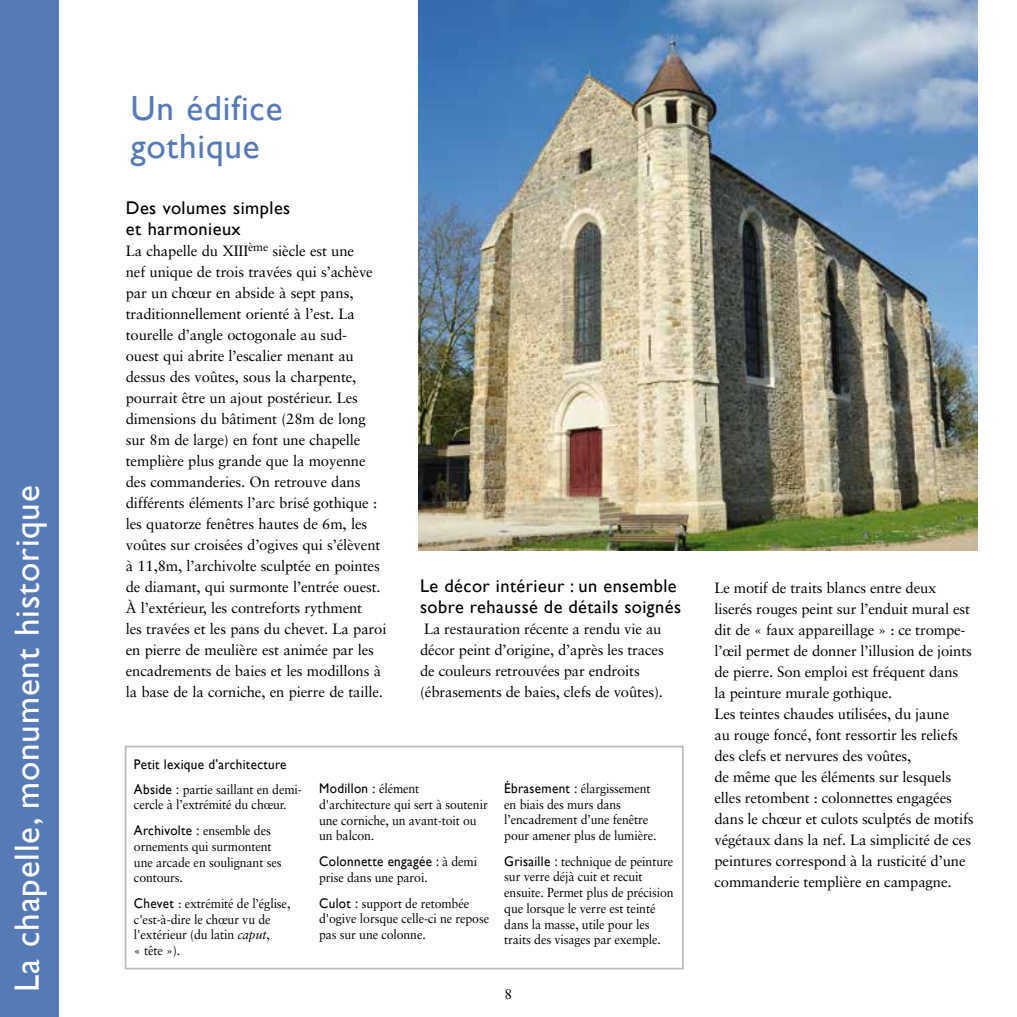
<style>
.page{position:relative;width:1017px;height:1017px;background:#fff}
.page>*{position:absolute;margin:0;border:0;box-sizing:border-box;transform-origin:0 0}
.t1{font:35px "Gill Sans";letter-spacing:.025em;color:#fff}
.t2{font:35px/38.5px "Gill Sans";letter-spacing:.025em;color:#567ab6}
.t3{font:18.38px/21px "Gill Sans";letter-spacing:.025em;color:#000}
.t4{font:14.88px/21px "Sabon";letter-spacing:-.01em;color:#000}
.t5{font:14px "Gill Sans";letter-spacing:.025em;color:#000;scale:.94 1}
.t6{font:14px "Sabon";color:#000}
.t7{font:13.12px/15.8px "Sabon";letter-spacing:-.01em;color:#000;scale:.94 1}
.s1{font-family:"Gill Sans";font-size:14px}
.s2{font-family:"Sabon";font-size:13.12px}
.s3{font-style:italic}
</style>
<div class="page">
<div style="left:0;top:0;width:59px;height:1017px;background:#567ab6"></div>
<img style="left:418px;top:0;width:559px;height:550px">
<div style="left:125px;top:746px;width:559px;height:223px;border:2px solid #bbbdbe"></div>
<h1 class="t1" style="left:7px;top:992px;width:508px;rotate:-90deg">La chapelle, monument historique</h1>
<h1 class="t2" style="left:131px;top:88px;width:153px">Un édifice gothique</h1>
<p class="t3" style="left:126px;top:197px;width:166px">Des volumes simples et harmonieux</p>
<p class="t4" style="left:126px;top:240px;width:262px">La chapelle du XIII<sup>ème</sup> siècle est une<br>nef unique de trois travées qui s’achève par un chœur en abside à sept pans, traditionnellement orienté à l’est. La tourelle d’angle octogonale au sud-<br>ouest qui abrite l’escalier menant au dessus des voûtes, sous la charpente, pourrait être un ajout postérieur. Les dimensions du bâtiment (28m de long sur 8m de large) en font une chapelle templière plus grande que la moyenne des commanderies. On retrouve dans différents éléments l’arc brisé gothique : les quatorze fenêtres hautes de 6m, les voûtes sur croisées d’ogives qui s’élèvent à 11,8m, l’archivolte sculptée en pointes de diamant, qui surmonte l’entrée ouest.<br>À l’extérieur, les contreforts rythment<br>les travées et les pans du chevet. La paroi en pierre de meulière est animée par les encadrements de baies et les modillons à la base de la corniche, en pierre de taille.</p>
<p class="t3" style="left:420px;top:576px;width:263px">Le décor intérieur : un ensemble sobre rehaussé de détails soignés</p>
<p class="t4" style="left:420px;top:619px;width:245px">La restauration récente a rendu vie au décor peint d’origine, d’après les traces de couleurs retrouvées par endroits (ébrasements de baies, clefs de voûtes).</p>
<p class="t5" style="left:134px;top:756px;width:164px">Petit lexique d’architecture</p>
<p class="t7" style="left:134px;top:781px;width:180px"><span class="s1">Abside :</span> partie saillant en demi&shy;cercle à l’extrémité du chœur.</p>
<p class="t5" style="left:134px;top:822px;width:147px">Archivolte : <span class="s2">ensemble des</span></p>
<p class="t7" style="left:134px;top:838px;width:158px">ornements qui surmontent une arcade en soulignant ses contours.</p>
<p class="t7" style="left:134px;top:895px;width:168px"><span class="s1">Chevet</span> : extrémité de l’église, c'est-à-dire le chœur vu de l'extérieur (du latin <span class="s3">caput</span>,<br>« tête »).</p>
<p class="t5" style="left:319px;top:780px;width:108px">Modillon : <span class="s2">élément</span></p>
<p class="t7" style="left:319px;top:796px;width:181px">d'architecture qui sert à soutenir une corniche, un avant-toit ou un balcon.</p>
<p class="t5" style="left:319px;top:853px;width:170px">Colonnette engagée : <span class="s2">à demi</span></p>
<p class="t7" style="left:319px;top:864px;width:161px;line-height:25.7px">prise dans une paroi.<br><span class="s1">Culot :</span> support de retombée</p>
<p class="t7" style="left:319px;top:911px;width:182px">d'ogive lorsque celle-ci ne repose pas sur une colonne.</p>
<p class="t7" style="left:504px;top:780px;width:163px"><span class="s1">Ébrasement :</span> élargissement en biais des murs dans l’encadrement d’une fenêtre pour amener plus de lumière.</p>
<p class="t7" style="left:504px;top:853px;width:182px"><span class="s1">Grisaille :</span> technique de peinture sur verre déjà cuit et recuit ensuite. Permet plus de précision que lorsque le verre est teinté dans la masse, utile pour les traits des visages par exemple.</p>
<p class="t6" style="left:505px;top:986px;width:9px">8</p>
<p class="t4" style="left:714px;top:577px;width:261px">Le motif de traits blancs entre deux liserés rouges peint sur l’enduit mural est dit de « faux appareillage » : ce trompe&shy;l’œil permet de donner l’illusion de joints de pierre. Son emploi est fréquent dans<br>la peinture murale gothique.<br>Les teintes chaudes utilisées, du jaune<br>au rouge foncé, font ressortir les reliefs des clefs et nervures des voûtes,<br>de même que les éléments sur lesquels elles retombent : colonnettes engagées dans le chœur et culots sculptés de motifs végétaux dans la nef. La simplicité de ces peintures correspond à la rusticité d’une commanderie templière en campagne.</p>
</div>
